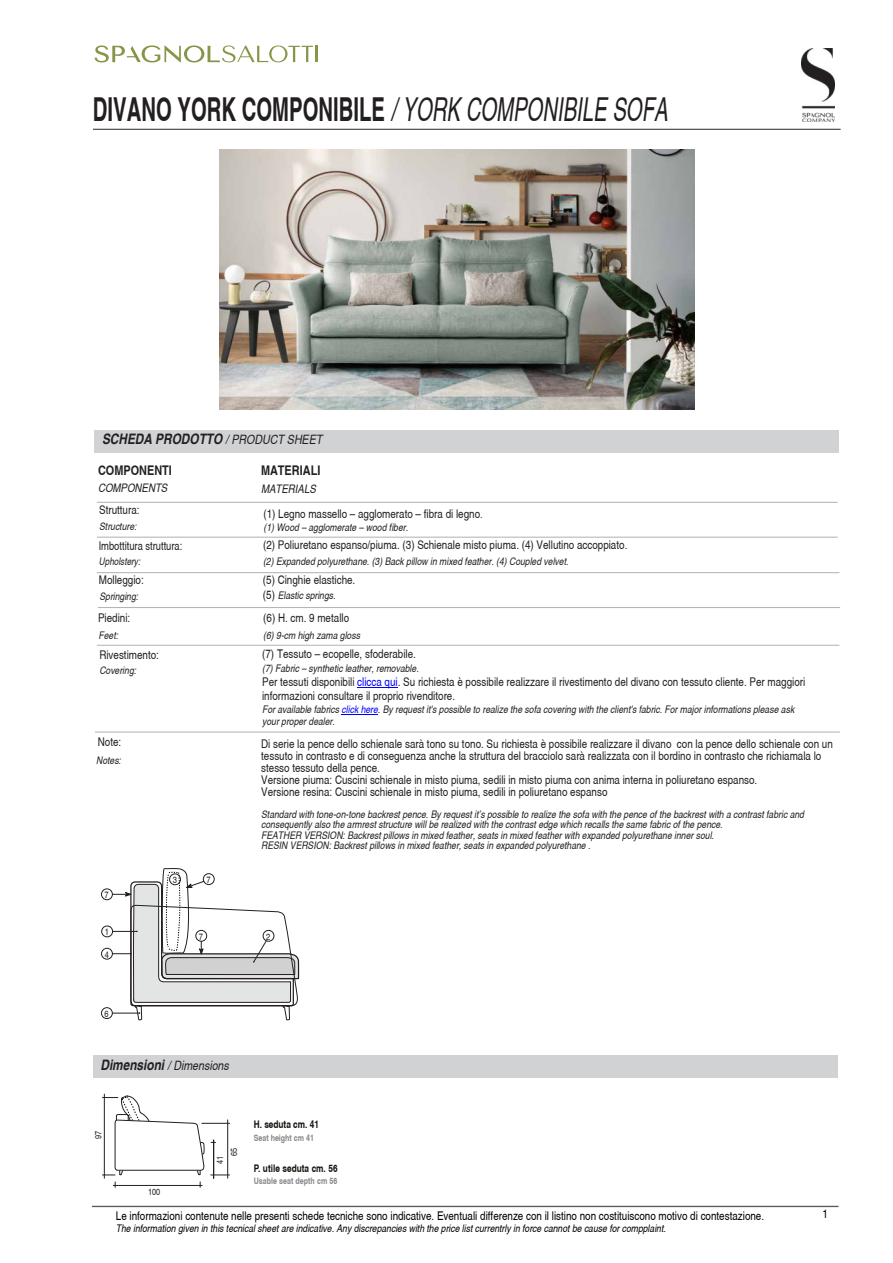
<style>
.page{position:relative;width:893px;height:1263px;background:#fff}
.page>*{position:absolute;margin:0;border:0;box-sizing:border-box;transform-origin:0 0}
.t1{font:700 condensed 33px "Nimbus San L";color:#231f20;scale:.75 1}
.t2{font:italic 700 condensed 14.4px "Nimbus San L";color:#231f20}
.t3{font:700 condensed 13.35px "Nimbus San L";color:#231f20}
.t4{font:italic condensed 12.9px "Nimbus San L";color:#231f20}
.t5{font:condensed 12px/12px "Nimbus San L";color:#231f20}
.t6{font:condensed 12px "Nimbus San L";color:#000}
.t7{font:condensed 12px "Nimbus San L";color:#231f20;scale:.95 1}
.t8{font:italic condensed 11.85px "Nimbus San L";color:#231f20}
.t9{font:italic condensed 10.5px/10.5px "Nimbus San L";color:#231f20}
.t10{font:italic condensed 10.5px "Nimbus San L";color:#000}
.t11{font:700 condensed 10.5px "Nimbus San L";color:#14110c;scale:.96 1}
.t12{font:italic condensed 10.5px "Nimbus San L";color:#231f20;scale:.95 1}
.t13{font:condensed 9.15px "Nimbus San L";color:#231f20}
.t14{font:700 condensed 9px "Nimbus San L";color:#878787;scale:.96 1}
.t15{font:condensed 9px "Nimbus San L";color:#231f20}
.s1{font-weight:400;font-style:italic}
.s2{font-weight:400;font-size:12.9px}
.s3{font-style:italic;font-size:10.5px}
.s4{font-style:normal;font-size:12px}
.s5{color:#00f}
.s6{font-weight:700;font-size:14.4px}
</style>
<div class="page">
<hr style="left:315px;top:46px;width:3px;height:16px;background:#869648">
<svg style="left:95px;top:45px;width:218px;height:17px"></svg>
<hr style="left:93px;top:129px;width:747px;height:1px;background:#57585a">
<hr style="left:92px;top:1206px;width:746px;height:1px;background:#57585a">
<div style="left:94px;top:430px;width:745px;height:22px;background:#d1d2d4"></div>
<hr style="left:97px;top:502px;width:740px;height:1px;background:#b0b1b5">
<hr style="left:97px;top:537px;width:740px;height:1px;background:#b0b1b5">
<hr style="left:97px;top:572px;width:742px;height:1px;background:#b0b1b5">
<hr style="left:98px;top:607px;width:742px;height:1px;background:#b0b1b5">
<hr style="left:342px;top:714px;width:36px;height:1px;background:#00f">
<hr style="left:357px;top:688px;width:41px;height:1px;background:#00f">
<hr style="left:97px;top:645px;width:742px;height:1px;background:#b0b1b5">
<div style="left:93px;top:1055px;width:745px;height:23px;background:#d1d2d4"></div>
<hr style="left:113px;top:1185px;width:89px;height:1px;background:#231f20">
<hr style="left:104px;top:1094px;width:1px;height:84px;background:#231f20">
<hr style="left:227px;top:1120px;width:1px;height:58px;background:#231f20">
<hr style="left:213px;top:1140px;width:1px;height:38px;background:#231f20">
<svg style="left:102px;top:1095px;width:128px;height:81px"></svg>
<div style="left:101px;top:1008px;width:11px;height:11px;border:1px solid #231f20;border-radius:50%"></div>
<div style="left:101px;top:948px;width:11px;height:11px;border:1px solid #231f20;border-radius:50%"></div>
<div style="left:101px;top:889px;width:11px;height:11px;border:1px solid #231f20;border-radius:50%"></div>
<div style="left:102px;top:926px;width:11px;height:11px;border:1px solid #231f20;border-radius:50%"></div>
<svg style="left:112px;top:868px;width:188px;height:152px"></svg>
<img style="left:219px;top:149px;width:475px;height:260px">
<hr style="left:95px;top:732px;width:745px;height:1px;background:#b0b1b5">
<img style="left:802px;top:48px;width:32px;height:74px">
<h1 class="t1" style="left:93px;top:89px;width:768px">DIVANO YORK COMPONIBILE <span class="s1">/ YORK COMPONIBILE SOFA</span></h1>
<p class="t2" style="left:102px;top:429px;width:222px">SCHEDA PRODOTTO <span class="s2">/ PRODUCT SHEET</span></p>
<p class="t3" style="left:98px;top:462px;width:75px">COMPONENTI</p>
<p class="t5" style="left:99px;top:503px;width:42px">Struttura:</p>
<p class="t7" style="left:99px;top:538px;width:90px">Imbottitura struttura:</p>
<p class="t5" style="left:99px;top:573px;width:46px">Molleggio:</p>
<p class="t5" style="left:98px;top:612px;width:34px">Piedini:</p>
<p class="t3" style="left:261px;top:462px;width:61px">MATERIALI</p>
<p class="t8" style="left:98px;top:481px;width:71px">COMPONENTS</p>
<p class="t8" style="left:261px;top:482px;width:56px">MATERIALS</p>
<p class="t9" style="left:99px;top:521px;width:39px">Structure:</p>
<p class="t5" style="left:263px;top:507px;width:220px">(1) Legno massello – agglomerato – fibra di legno<span class="s3">.</span></p>
<p class="t9" style="left:263px;top:522px;width:146px">(1) Wood – agglomerate – wood fiber.</p>
<p class="t5" style="left:263px;top:539px;width:366px">(2) Poliuretano espanso/piuma. (3) Schienale misto piuma. (4) Vellutino accoppiato.</p>
<p class="t9" style="left:263px;top:556px;width:307px">(2) Expanded polyurethane. (3) Back pillow in mixed feather. (4) Coupled velvet.</p>
<p class="t12" style="left:99px;top:556px;width:45px">Upholstery:</p>
<p class="t5" style="left:263px;top:574px;width:94px">(5) Cinghie elastiche.</p>
<p class="t9" style="left:263px;top:590px;width:74px"><span class="s4">(5)</span> Elastic springs.</p>
<p class="t9" style="left:99px;top:591px;width:40px">Springing:</p>
<p class="t5" style="left:263px;top:612px;width:87px">(6) H. cm. 9 metallo</p>
<p class="t9" style="left:263px;top:630px;width:98px">(6) 9-cm high zama gloss</p>
<p class="t9" style="left:99px;top:630px;width:21px">Feet:</p>
<p class="t5" style="left:99px;top:648px;width:61px">Rivestimento:</p>
<p class="t9" style="left:99px;top:665px;width:38px">Covering:</p>
<p class="t5" style="left:98px;top:735px;width:25px">Note:</p>
<p class="t9" style="left:96px;top:755px;width:26px">Notes:</p>
<p class="t13" style="left:105px;top:890px;width:6px">7</p>
<p class="t13" style="left:105px;top:927px;width:6px">1</p>
<p class="t13" style="left:105px;top:949px;width:6px">4</p>
<p class="t13" style="left:173px;top:875px;width:6px">3</p>
<p class="t13" style="left:206px;top:874px;width:6px">7</p>
<p class="t13" style="left:199px;top:931px;width:6px">7</p>
<p class="t5" style="left:262px;top:647px;width:155px">(7) Tessuto – ecopelle, sfoderabile.</p>
<p class="t9" style="left:262px;top:663px;width:158px">(7) Fabric – synthetic leather, removable.</p>
<p class="t5" style="left:262px;top:675px;width:545px;line-height:14px">Per tessuti disponibili <span class="s5">clicca qui</span>. Su richiesta è possibile realizzare il rivestimento del divano con tessuto cliente. Per maggiori informazioni consultare il proprio rivenditore.</p>
<p class="t9" style="left:262px;top:703px;width:534px;line-height:12.1px">For available fabrics <span class="s5">click here</span>. By request it's possible to realize the sofa covering with the client's fabric. For major informations please ask your proper dealer.</p>
<p class="t5" style="left:261px;top:738px;width:573px">Di serie la pence dello schienale sarà tono su tono. Su richiesta è possibile realizzare il divano con la pence dello schienale con un tessuto in contrasto e di conseguenza anche la struttura del bracciolo sarà realizzata con il bordino in contrasto che richiamala lo stesso tessuto della pence.<br>Versione piuma: Cuscini schienale in misto piuma, sedili in misto piuma con anima interna in poliuretano espanso.<br>Versione resina: Cuscini schienale in misto piuma, sedili in poliuretano espanso</p>
<p class="t9" style="left:261px;top:809px;width:544px">Standard with tone-on-tone backrest pence. By request it’s possible to realize the sofa with the pence of the backrest with a contrast fabric and consequently also the armrest structure will be realized with the contrast edge which recalls the same fabric of the pence.<br>FEATHER VERSION: Backrest pillows in mixed feather, seats in mixed feather with expanded polyurethane inner soul.<br>RESIN VERSION: Backrest pillows in mixed feather, seats in expanded polyurethane .</p>
<p class="t13" style="left:266px;top:931px;width:6px">2</p>
<p class="t13" style="left:105px;top:1008px;width:6px">6</p>
<p class="t4" style="left:100px;top:1058px;width:130px"><span class="s6">Dimensioni</span> / Dimensions</p>
<p class="t15" style="left:93px;top:1139px;width:10px;rotate:-90deg">97</p>
<p class="t15" style="left:148px;top:1187px;width:14px">100</p>
<p class="t15" style="left:229px;top:1156px;width:10px;rotate:-90deg">65</p>
<p class="t15" style="left:215px;top:1164px;width:10px;rotate:-90deg">41</p>
<p class="t11" style="left:254px;top:1118px;width:69px">H. seduta cm. 41</p>
<p class="t14" style="left:254px;top:1132px;width:64px">Seat height cm 41</p>
<p class="t11" style="left:254px;top:1162px;width:89px">P. utile seduta cm. 56</p>
<p class="t14" style="left:254px;top:1176px;width:89px">Usable seat depth cm 56</p>
<p class="t6" style="left:116px;top:1208px;width:650px">Le informazioni contenute nelle presenti schede tecniche sono indicative. Eventuali differenze con il listino non costituiscono motivo di contestazione.</p>
<p class="t10" style="left:116px;top:1222px;width:551px">The information given in this tecnical sheet are indicative. Any discrepancies with the price list currentrly in force cannot be cause for compplaint.</p>
<p class="t6" style="left:822px;top:1207px;width:7px">1</p>
</div>
